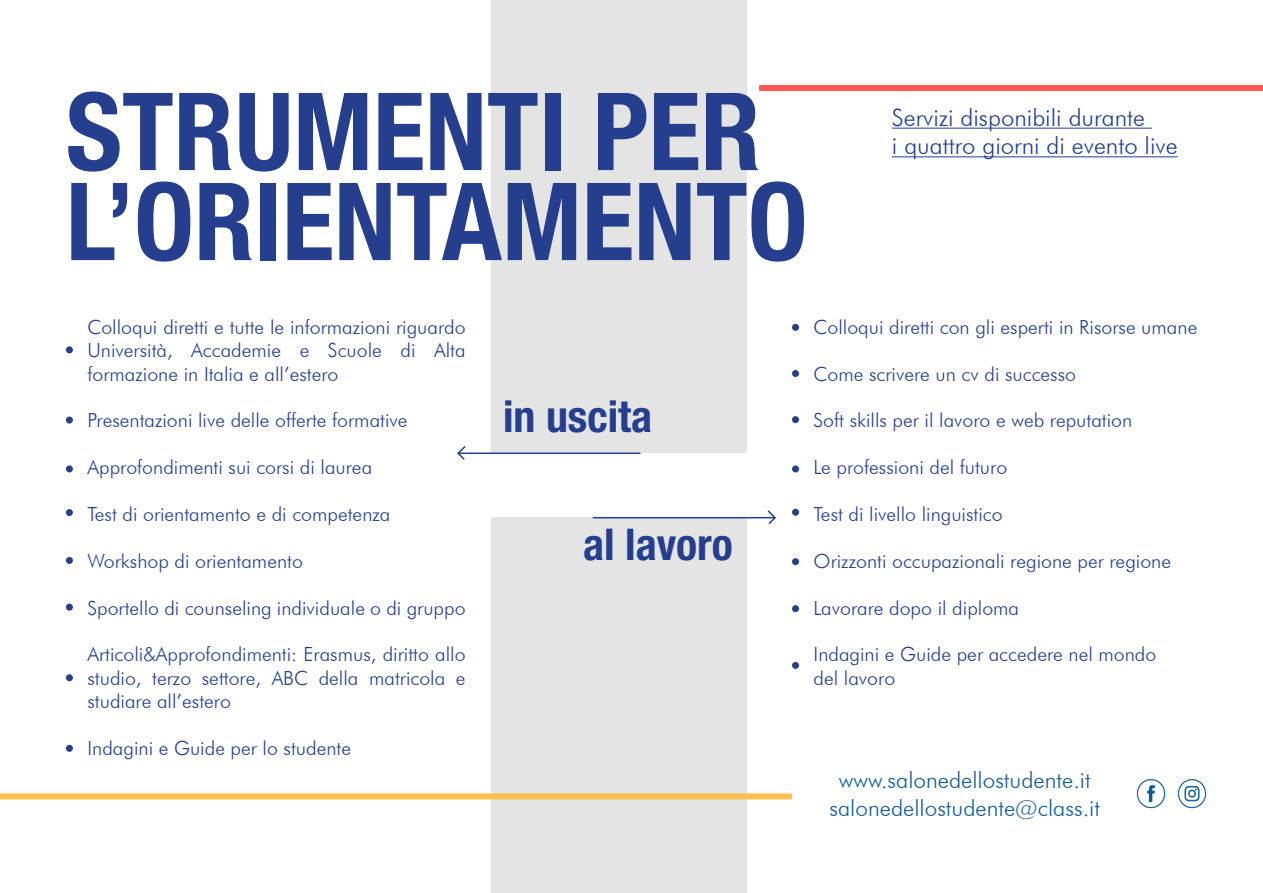
<style>
.page{position:relative;width:1263px;height:893px;background:#fff}
.page>*{position:absolute;margin:0;border:0;box-sizing:border-box;transform-origin:0 0}
.t1{font:700 condensed 108px/90px "Helvetica Neue LT Std";color:#253f8e}
.t2{font:700 condensed 43.8px "Helvetica Neue LT Std";color:#253f8e}
.t3{font:300 23.85px "Futura BT";color:#253f8e}
.t4{font:300 22.5px/27px "Futura BT";color:#155d9a;text-align:center}
.t5{font:300 19.5px/23.4px "Futura BT";color:#253f8e;text-align:justify}
</style>
<div class="page">
<img style="left:1136px;top:779px;width:30px;height:30px">
<img style="left:1177px;top:779px;width:30px;height:30px">
<div style="left:491px;top:517px;width:255px;height:376px;background:#e4e4e4"></div>
<div style="left:491px;top:0;width:255px;height:453px;background:#e4e4e4"></div>
<div style="left:759px;top:85px;width:504px;height:6px;background:#fb5758"></div>
<div style="left:0;top:793px;width:792px;height:6px;background:#fdbf4e"></div>
<div style="left:66px;top:346px;width:7px;height:7px;background:#253f8e;border-radius:50%"></div>
<div style="left:66px;top:417px;width:7px;height:7px;background:#253f8e;border-radius:50%"></div>
<div style="left:66px;top:465px;width:7px;height:7px;background:#253f8e;border-radius:50%"></div>
<div style="left:66px;top:509px;width:7px;height:7px;background:#253f8e;border-radius:50%"></div>
<div style="left:66px;top:557px;width:7px;height:7px;background:#253f8e;border-radius:50%"></div>
<div style="left:66px;top:604px;width:7px;height:7px;background:#253f8e;border-radius:50%"></div>
<div style="left:66px;top:674px;width:7px;height:7px;background:#253f8e;border-radius:50%"></div>
<div style="left:66px;top:745px;width:7px;height:7px;background:#253f8e;border-radius:50%"></div>
<div style="left:792px;top:324px;width:7px;height:7px;background:#253f8e;border-radius:50%"></div>
<div style="left:792px;top:370px;width:7px;height:7px;background:#253f8e;border-radius:50%"></div>
<div style="left:792px;top:416px;width:7px;height:7px;background:#253f8e;border-radius:50%"></div>
<div style="left:792px;top:465px;width:7px;height:7px;background:#253f8e;border-radius:50%"></div>
<div style="left:792px;top:509px;width:7px;height:7px;background:#253f8e;border-radius:50%"></div>
<div style="left:792px;top:558px;width:7px;height:7px;background:#253f8e;border-radius:50%"></div>
<div style="left:792px;top:605px;width:7px;height:7px;background:#253f8e;border-radius:50%"></div>
<div style="left:792px;top:662px;width:7px;height:7px;background:#253f8e;border-radius:50%"></div>
<hr style="left:892px;top:128px;width:260px;height:1px;background:#253f8e">
<hr style="left:892px;top:156px;width:286px;height:1px;background:#253f8e">
<hr style="left:458px;top:452px;width:182px;height:2px;background:#253f8e">
<svg style="left:457px;top:446px;width:10px;height:14px"></svg>
<hr style="left:593px;top:517px;width:182px;height:1px;background:#253f8e">
<svg style="left:766px;top:510px;width:10px;height:15px"></svg>
<p class="t1" style="left:66px;top:85px;width:743px">STRUMENTI PER<br>L’ORIENTAMENTO</p>
<p class="t3" style="left:892px;top:103px;width:254px">Servizi disponibili durante</p>
<p class="t3" style="left:892px;top:131px;width:287px">i quattro giorni di evento live</p>
<p class="t5" style="left:87px;top:315px;width:380px">Colloqui diretti e tutte le informazioni riguardo Università, Accademie e Scuole di Alta formazione in Italia e all’estero</p>
<p class="t5" style="left:87px;top:409px;width:322px">Presentazioni live delle offerte formative</p>
<p class="t5" style="left:87px;top:455px;width:286px">Approfondimenti sui corsi di laurea</p>
<p class="t5" style="left:87px;top:502px;width:304px">Test di orientamento e di competenza</p>
<p class="t5" style="left:87px;top:549px;width:217px">Workshop di orientamento</p>
<p class="t5" style="left:87px;top:596px;width:380px">Sportello di counseling individuale o di gruppo</p>
<p class="t5" style="left:87px;top:643px;width:380px">Articoli&amp;Approfondimenti: Erasmus, diritto allo studio, terzo settore, ABC della matricola e studiare all’estero</p>
<p class="t5" style="left:87px;top:736px;width:265px">Indagini e Guide per lo studente</p>
<p class="t2" style="left:503px;top:390px;width:151px">in uscita</p>
<p class="t2" style="left:583px;top:518px;width:151px">al lavoro</p>
<p class="t5" style="left:814px;top:315px;width:385px">Colloqui diretti con gli esperti in Risorse umane</p>
<p class="t5" style="left:814px;top:362px;width:264px">Come scrivere un cv di successo</p>
<p class="t5" style="left:814px;top:409px;width:320px">Soft skills per il lavoro e web reputation</p>
<p class="t5" style="left:814px;top:455px;width:195px">Le professioni del futuro</p>
<p class="t5" style="left:814px;top:502px;width:191px">Test di livello linguistico</p>
<p class="t5" style="left:814px;top:549px;width:359px">Orizzonti occupazionali regione per regione</p>
<p class="t5" style="left:814px;top:596px;width:207px">Lavorare dopo il diploma</p>
<p class="t5" style="left:814px;top:643px;width:344px">Indagini e Guide per accedere nel mondo</p>
<p class="t5" style="left:814px;top:666px;width:83px">del lavoro</p>
<p class="t4" style="left:829px;top:767px;width:272px">www.salonedellostudente.it salonedellostudente@class.it</p>
</div>
